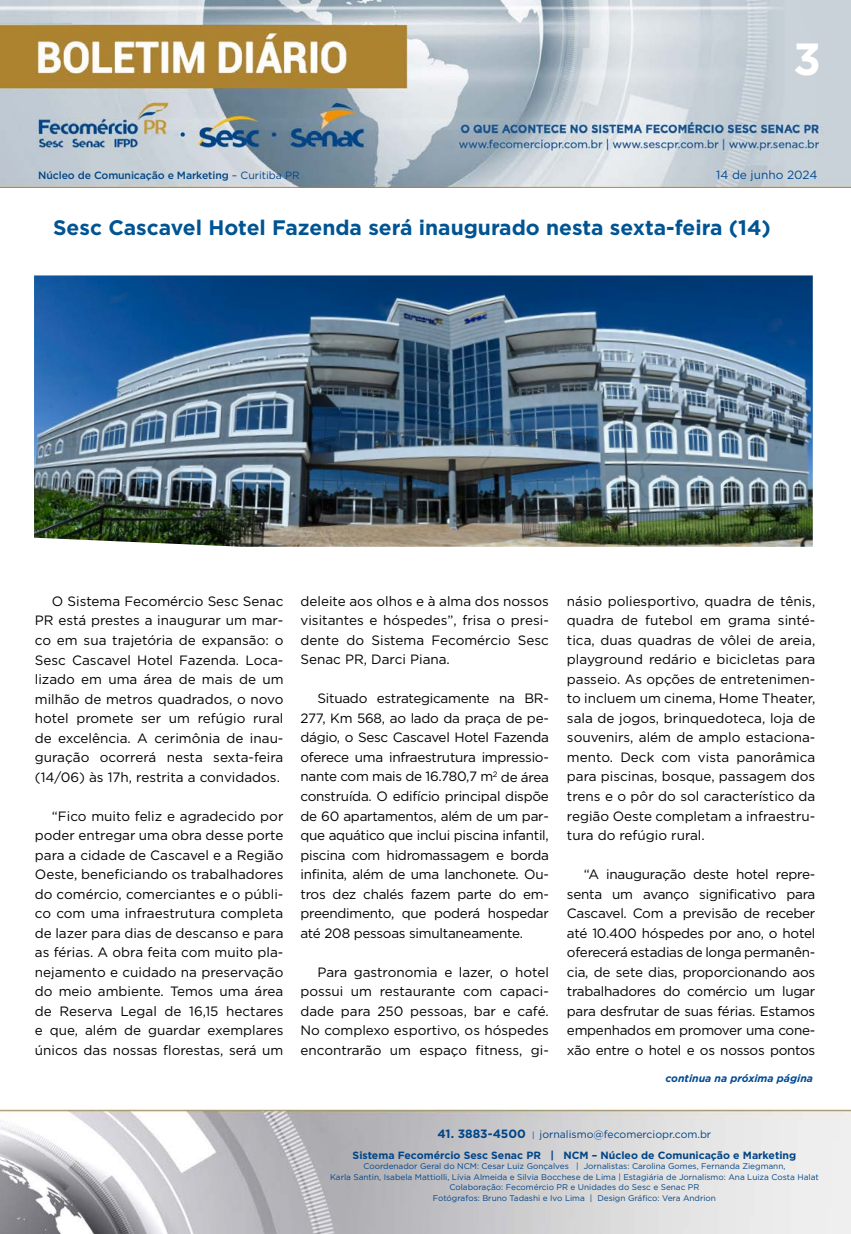
<style>
.page{position:relative;width:851px;height:1234px;background:#fff}
.page>*{position:absolute;margin:0;border:0;box-sizing:border-box;transform-origin:0 0}
.t1{font:700 45px "Gotham";color:#fff}
.t2{font:700 21px "Gotham";color:#005493}
.t3{font:13.5px/19.5px "Gotham";color:#000;text-align:justify}
.t4{font:11.85px "Gotham";color:#004a93}
.t5{font:700 10.5px/21px "Gotham";color:#004587;text-align:center}
.t6{font:500 10.5px "Gotham";letter-spacing:-.01em;color:#004587}
.t7{font:italic 700 10.5px "Gotham";color:#004a93}
.t8{font:8.25px/10.5px "Gotham";color:#004587;text-align:center}
.s1{font-weight:400}
.s2{font-size:12px}
.s3{font-weight:400;font-size:8.25px}
</style>
<div class="page">
<img style="left:0;top:0;width:850px;height:188px">
<img style="left:0;top:1109px;width:850px;height:124px">
<img style="left:34px;top:275px;width:778px;height:271px">
<h1 class="t1" style="left:793px;top:29px;width:29px">3</h1>
<p class="t6" style="left:38px;top:168px;width:263px">Núcleo de Comunicação e Marketing <span class="s1">– Curitiba PR</span></p>
<p class="t4" style="left:716px;top:167px;width:103px">14 de junho 2024</p>
<h2 class="t2" style="left:53px;top:214px;width:719px">Sesc Cascavel Hotel Fazenda será inaugurado nesta sexta-feira (14)</h2>
<p class="t3" style="left:35px;top:591px;width:250px;text-indent:17px">O Sistema Fecomércio Sesc Senac PR está prestes a inaugurar um mar&shy;co em sua trajetória de expansão: o Sesc Cascavel Hotel Fazenda. Loca&shy;lizado em uma área de mais de um milhão de metros quadrados, o novo hotel promete ser um refúgio rural de excelência. A cerimônia de inau&shy;guração ocorrerá nesta sexta-feira (14/06) às 17h, restrita a convidados.</p>
<p class="t3" style="left:35px;top:805px;width:250px;text-indent:17px">“Fico muito feliz e agradecido por poder entregar uma obra desse porte para a cidade de Cascavel e a Região Oeste, beneficiando os trabalhadores do comércio, comerciantes e o públi&shy;co com uma infraestrutura completa de lazer para dias de descanso e para as férias. A obra feita com muito pla&shy;nejamento e cuidado na preservação do meio ambiente. Temos uma área de Reserva Legal de 16,15 hectares e que, além de guardar exemplares únicos das nossas florestas, será um</p>
<p class="t3" style="left:300px;top:591px;width:250px">deleite aos olhos e à alma dos nossos visitantes e hóspedes”, frisa o presi&shy;dente do Sistema Fecomércio Sesc Senac PR, Darci Piana.</p>
<p class="t3" style="left:300px;top:688px;width:250px;text-indent:17px">Situado estrategicamente na BR-277, Km 568, ao lado da praça de pe&shy;dágio, o Sesc Cascavel Hotel Fazenda oferece uma infraestrutura impressio&shy;nante com mais de 16.780,7 m<sup>2</sup> de área construída. O edifício principal dispõe de 60 apartamentos, além de um par&shy;que aquático que inclui piscina infantil, piscina com hidromassagem e borda infinita, além de uma lanchonete. Ou&shy;tros dez chalés fazem parte do em&shy;preendimento, que poderá hospedar até 208 pessoas simultaneamente.</p>
<p class="t3" style="left:300px;top:961px;width:250px;text-indent:17px">Para gastronomia e lazer, o hotel possui um restaurante com capaci&shy;dade para 250 pessoas, bar e café.<br>No complexo esportivo, os hóspedes encontrarão um espaço fitness, gi-</p>
<p class="t3" style="left:567px;top:591px;width:250px">násio poliesportivo, quadra de tênis, quadra de futebol em grama sinté&shy;tica, duas quadras de vôlei de areia, playground redário e bicicletas para passeio. As opções de entretenimen&shy;to incluem um cinema, Home Theater, sala de jogos, brinquedoteca, loja de souvenirs, além de amplo estaciona&shy;mento. Deck com vista panorâmica para piscinas, bosque, passagem dos trens e o pôr do sol característico da região Oeste completam a infraestru&shy;tura do refúgio rural.</p>
<p class="t3" style="left:567px;top:864px;width:250px;text-indent:17px">“A inauguração deste hotel repre&shy;senta um avanço significativo para Cascavel. Com a previsão de receber até 10.400 hóspedes por ano, o hotel oferecerá estadias de longa permanên&shy;cia, de sete dias, proporcionando aos trabalhadores do comércio um lugar para desfrutar de suas férias. Estamos empenhados em promover uma cone&shy;xão entre o hotel e os nossos pontos</p>
<p class="t7" style="left:665px;top:1070px;width:149px">continua na próxima página</p>
<p class="t5" style="left:352px;top:1122px;width:445px"><span class="s2">41. 3883-4500</span> <span class="s3">|</span> <span class="s1">jornalismo@fecomerciopr.com.br<br></span>Sistema Fecomércio Sesc Senac PR | NCM – Núcleo de Comunicação e Marketing</p>
<p class="t8" style="left:330px;top:1160px;width:490px">Coordenador Geral do NCM: Cesar Luiz Gonçalves | Jornalistas: Carolina Gomes, Fernanda Ziegmann,<br>Karla Santin, Isabela Mattiolli, Lívia Almeida e Silvia Bocchese de Lima | Estagiária de Jornalismo: Ana Luiza Costa Halat Colaboração: Fecomércio PR e Unidades do Sesc e Senac PR<br>Fotógrafos: Bruno Tadashi e Ivo Lima | Design Gráfico: Vera Andrion</p>
</div>
